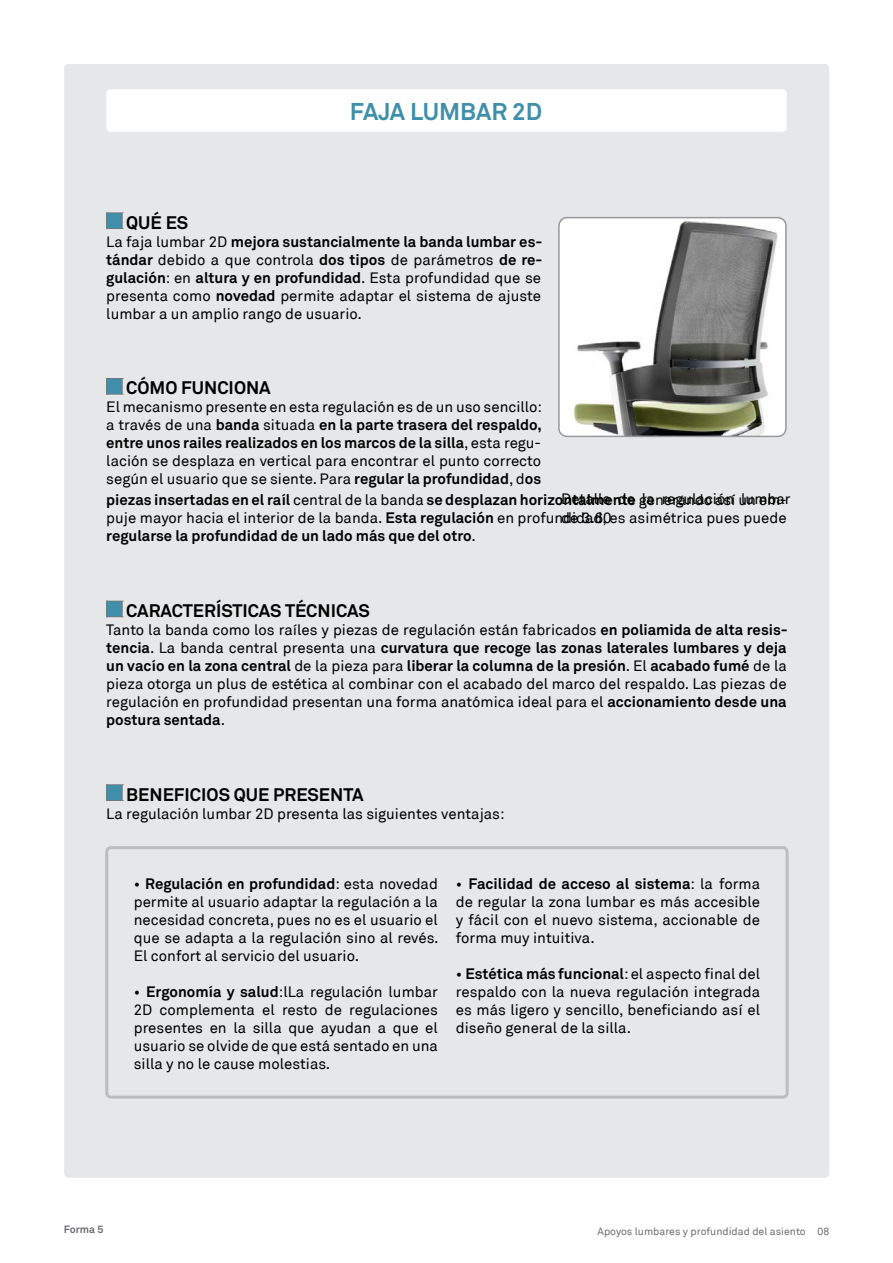
<style>
.page{position:relative;width:893px;height:1263px;background:#fff}
.page>*{position:absolute;margin:0;border:0;box-sizing:border-box;transform-origin:0 0}
.t1{font:700 24px "Akkurat";color:#3f8fab}
.t2{font:700 18px "Akkurat";color:#000}
.t3{font:15px/18px "Akkurat";color:#000;text-align:justify}
.t4{font:700 15px/18px "Akkurat";color:#000;text-align:justify}
.t5{font:10.5px "Akkurat";color:#6d6d71}
.t6{font:700 10.5px "Akkurat";color:#6d6d71}
.s1{font-weight:700}
.s2{font-weight:400}
</style>
<div class="page">
<div style="left:64px;top:64px;width:765px;height:1114px;background:#e5e7e8;border-radius:4px"></div>
<img style="left:559px;top:218px;width:225px;height:218px">
<div style="left:558px;top:217px;width:229px;height:220px;border:2px solid #97989c;border-radius:9px"></div>
<div style="left:106px;top:89px;width:681px;height:43px;background:#fff;border-radius:4px"></div>
<svg style="left:106px;top:213px;width:17px;height:16px"></svg>
<svg style="left:106px;top:378px;width:17px;height:17px"></svg>
<svg style="left:106px;top:601px;width:17px;height:17px"></svg>
<svg style="left:106px;top:784px;width:17px;height:17px"></svg>
<div style="left:105px;top:846px;width:684px;height:252px;border:3px solid #bbbdc0;border-radius:4px"></div>
<h1 class="t1" style="left:350px;top:97px;width:194px">FAJA LUMBAR 2D</h1>
<p class="t2" style="left:126px;top:211px;width:64px">QUÉ ES</p>
<p class="t3" style="left:106px;top:233px;width:438px">La faja lumbar 2D <span class="s1">mejora sustancialmente la banda lumbar es&shy;tándar</span> debido a que controla <span class="s1">dos tipos</span> de parámetros <span class="s1">de re&shy;gulación</span>: en <span class="s1">altura y en profundidad</span>. Esta profundidad que se presenta como <span class="s1">novedad</span> permite adaptar el sistema de ajuste lumbar a un amplio rango de usuario.</p>
<p class="t2" style="left:126px;top:377px;width:146px">CÓMO FUNCIONA</p>
<p class="t3" style="left:106px;top:399px;width:437px">El mecanismo presente en esta regulación es de un uso sencillo: a través de una <span class="s1">banda</span> situada <span class="s1">en la parte trasera del respaldo, entre unos railes realizados en los marcos de la silla</span>, esta regu&shy;lación se desplaza en vertical para encontrar el punto correcto según el usuario que se siente. Para <span class="s1">regular la profundidad</span>, d<span class="s1">os</span></p>
<p class="t4" style="left:106px;top:491px;width:682px">piezas insertadas en el raíl <span class="s2">central de la banda</span> se desplazan horizontalment <span class="s2">generando así un em&shy;puje mayor hacia el interior de la banda.</span> Esta regulación <span class="s2">en profundidad, es asimétrica pues puede </span>regularse la profundidad de un lado más que del otro<span class="s2">.</span></p>
<p class="t3" style="left:561px;top:489px;width:231px;line-height:19.5px">Detalle de la regulación lumbar de 3.60</p>
<p class="t2" style="left:126px;top:599px;width:245px">CARACTERÍSTICAS TÉCNICAS</p>
<p class="t3" style="left:106px;top:621px;width:683px">Tanto la banda como los raíles y piezas de regulación están fabricados <span class="s1">en poliamida de alta resis&shy;tencia</span>. La banda central presenta una <span class="s1">curvatura que recoge las zonas laterales lumbares y deja un vacío en la zona central</span> de la pieza para <span class="s1">liberar la columna de la presión</span>. El <span class="s1">acabado fumé</span> de la pieza otorga un plus de estética al combinar con el acabado del marco del respaldo. Las piezas de regulación en profundidad presentan una forma anatómica ideal para el <span class="s1">accionamiento desde una postura sentada</span>.</p>
<p class="t2" style="left:126px;top:783px;width:239px">BENEFICIOS QUE PRESENTA</p>
<p class="t3" style="left:106px;top:805px;width:400px">La regulación lumbar 2D presenta las siguientes ventajas:</p>
<p class="t3" style="left:134px;top:875px;width:306px">• <span class="s1">Regulación en profundidad</span>: esta novedad permite al usuario adaptar la regulación a la necesidad concreta, pues no es el usuario el que se adapta a la regulación sino al revés.<br>El confort al servicio del usuario.</p>
<p class="t3" style="left:134px;top:983px;width:306px">• <span class="s1">Ergonomía y salud</span>:lLa regulación lumbar 2D complementa el resto de regulaciones presentes en la silla que ayudan a que el usuario se olvide de que está sentado en una silla y no le cause molestias.</p>
<p class="t3" style="left:456px;top:875px;width:306px">• <span class="s1">Facilidad de acceso al sistema</span>: la forma de regular la zona lumbar es más accesible y fácil con el nuevo sistema, accionable de forma muy intuitiva.</p>
<p class="t3" style="left:456px;top:965px;width:306px">• <span class="s1">Estética más funcional</span>: el aspecto final del respaldo con la nueva regulación integrada es más ligero y sencillo, beneficiando así el diseño general de la silla.</p>
<p class="t6" style="left:64px;top:1223px;width:41px">Forma 5</p>
<p class="t5" style="left:598px;top:1225px;width:233px">Apoyos lumbares y profundidad del asiento 08</p>
</div>
